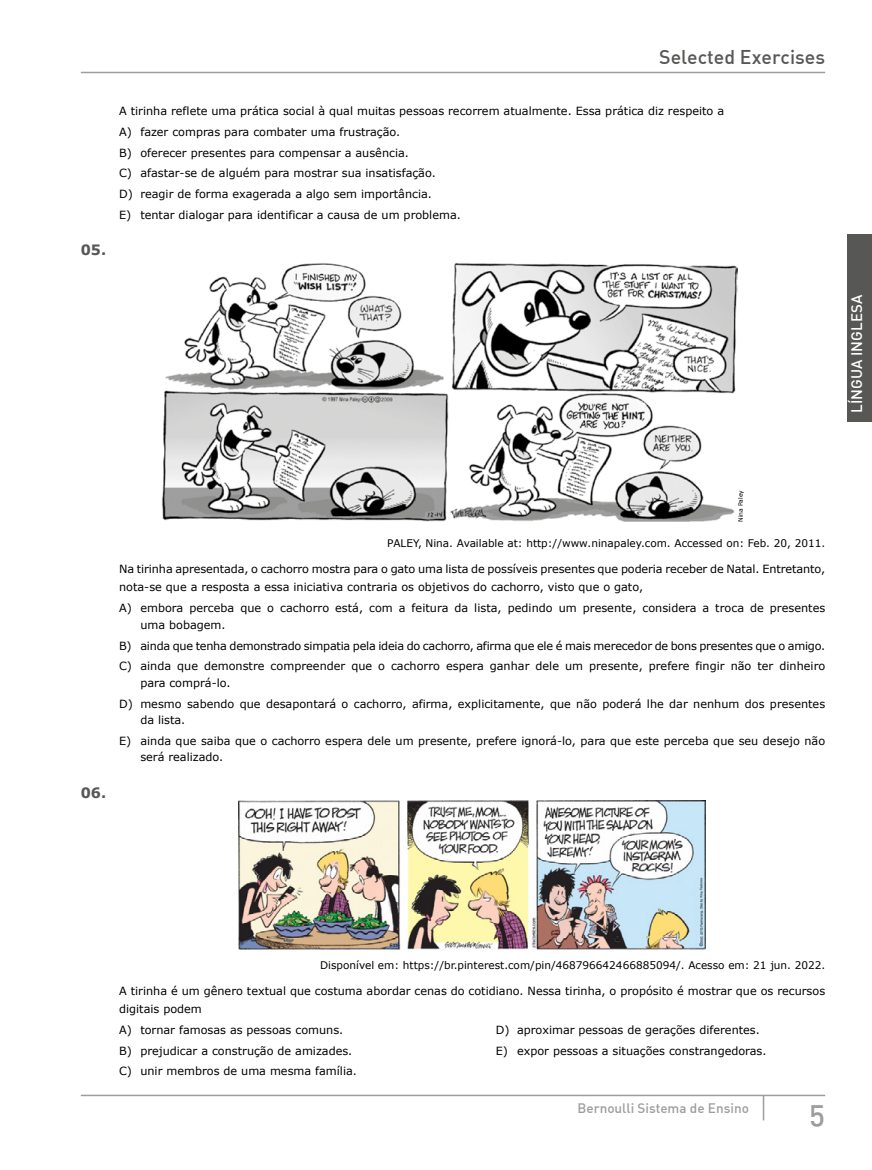
<style>
.page{position:relative;width:872px;height:1170px;background:#fff}
.page>*{position:absolute;margin:0;border:0;box-sizing:border-box;transform-origin:0 0}
.t1{font:500 30px "DIN Alternate";color:#9d9d9c}
.t2{font:500 19.5px "DIN Alternate";color:#575756}
.t3{font:500 15px "DIN";color:#fff}
.t4{font:700 14.25px "Verdana";color:#575756}
.t5{font:500 13.5px "DIN Alternate";color:#9d9d9c}
.t6{font:11.25px/20.9px "Verdana";color:#000}
.t7{font:11.25px/20.9px "Verdana";letter-spacing:-.02em;color:#000}
.t8{font:10.5px "Verdana";color:#000}
.t9{font:6px "Verdana";color:#000}
</style>
<div class="page">
<hr style="left:81px;top:72px;width:744px;height:1px;background:#9d9d9c">
<hr style="left:762px;top:1095px;width:2px;height:25px;background:#9d9d9c">
<hr style="left:81px;top:1094px;width:744px;height:2px;background:#9d9d9c">
<div style="left:847px;top:234px;width:25px;height:187px;background:#575756"></div>
<img style="left:162px;top:262px;width:576px;height:260px">
<img style="left:238px;top:800px;width:468px;height:149px">
<h2 class="t2" style="left:659px;top:44px;width:167px">Selected Exercises</h2>
<p class="t4" style="left:81px;top:240px;width:27px">05.</p>
<p class="t6" style="left:119px;top:100px;width:606px">A tirinha reflete uma prática social à qual muitas pessoas recorrem atualmente. Essa prática diz respeito a A) fazer compras para combater uma frustração.<br>B) oferecer presentes para compensar a ausência.<br>C) afastar-se de alguém para mostrar sua insatisfação.<br>D) reagir de forma exagerada a algo sem importância.<br>E) tentar dialogar para identificar a causa de um problema.</p>
<h3 class="t3" style="left:847px;top:412px;width:119px;rotate:-90deg">LÍNGUA INGLESA</h3>
<p class="t4" style="left:81px;top:782px;width:27px">06.</p>
<p class="t9" style="left:736px;top:522px;width:33px;rotate:-90deg">Nina Paley</p>
<p class="t8" style="left:387px;top:536px;width:439px">PALEY, Nina. Available at: http://www.ninapaley.com. Accessed on: Feb. 20, 2011.</p>
<p class="t6" style="left:119px;top:560px;width:707px;line-height:18px">Na tirinha apresentada, o cachorro mostra para o gato uma lista de possíveis presentes que poderia receber de Natal. Entretanto, nota-se que a resposta a essa iniciativa contraria os objetivos do cachorro, visto que o gato,</p>
<p class="t6" style="left:140px;top:599px;width:686px;line-height:16.5px;text-indent:-21px">A) embora perceba que o cachorro está, com a feitura da lista, pedindo um presente, considera a troca de presentes uma bobagem.</p>
<p class="t7" style="left:119px;top:635px;width:707px">B) ainda que tenha demonstrado simpatia pela ideia do cachorro, afirma que ele é mais merecedor de bons presentes que o amigo.<br>C) ainda que demonstre compreender que o cachorro espera ganhar dele um presente, prefere fingir não ter dinheiro</p>
<p class="t6" style="left:119px;top:672px;width:707px;text-indent:21px">para comprá-lo.<br>D) mesmo sabendo que desapontará o cachorro, afirma, explicitamente, que não poderá lhe dar nenhum dos presentes</p>
<p class="t6" style="left:119px;top:709px;width:707px;text-indent:21px">da lista.<br>E) ainda que saiba que o cachorro espera dele um presente, prefere ignorá-lo, para que este perceba que seu desejo não</p>
<p class="t6" style="left:140px;top:746px;width:84px">será realizado.</p>
<p class="t8" style="left:320px;top:957px;width:507px">Disponível em: https://br.pinterest.com/pin/468796642466885094/. Acesso em: 21 jun. 2022.</p>
<p class="t6" style="left:119px;top:981px;width:707px;line-height:18px">A tirinha é um gênero textual que costuma abordar cenas do cotidiano. Nessa tirinha, o propósito é mostrar que os recursos digitais podem</p>
<p class="t6" style="left:119px;top:1019px;width:239px">A) tornar famosas as pessoas comuns.<br>B) prejudicar a construção de amizades.<br>C) unir membros de uma mesma família.</p>
<p class="t6" style="left:496px;top:1019px;width:272px">D) aproximar pessoas de gerações diferentes.<br>E) expor pessoas a situações constrangedoras.</p>
<p class="t5" style="left:577px;top:1099px;width:173px">Bernoulli Sistema de Ensino</p>
<h1 class="t1" style="left:809px;top:1093px;width:18px">5</h1>
</div>
